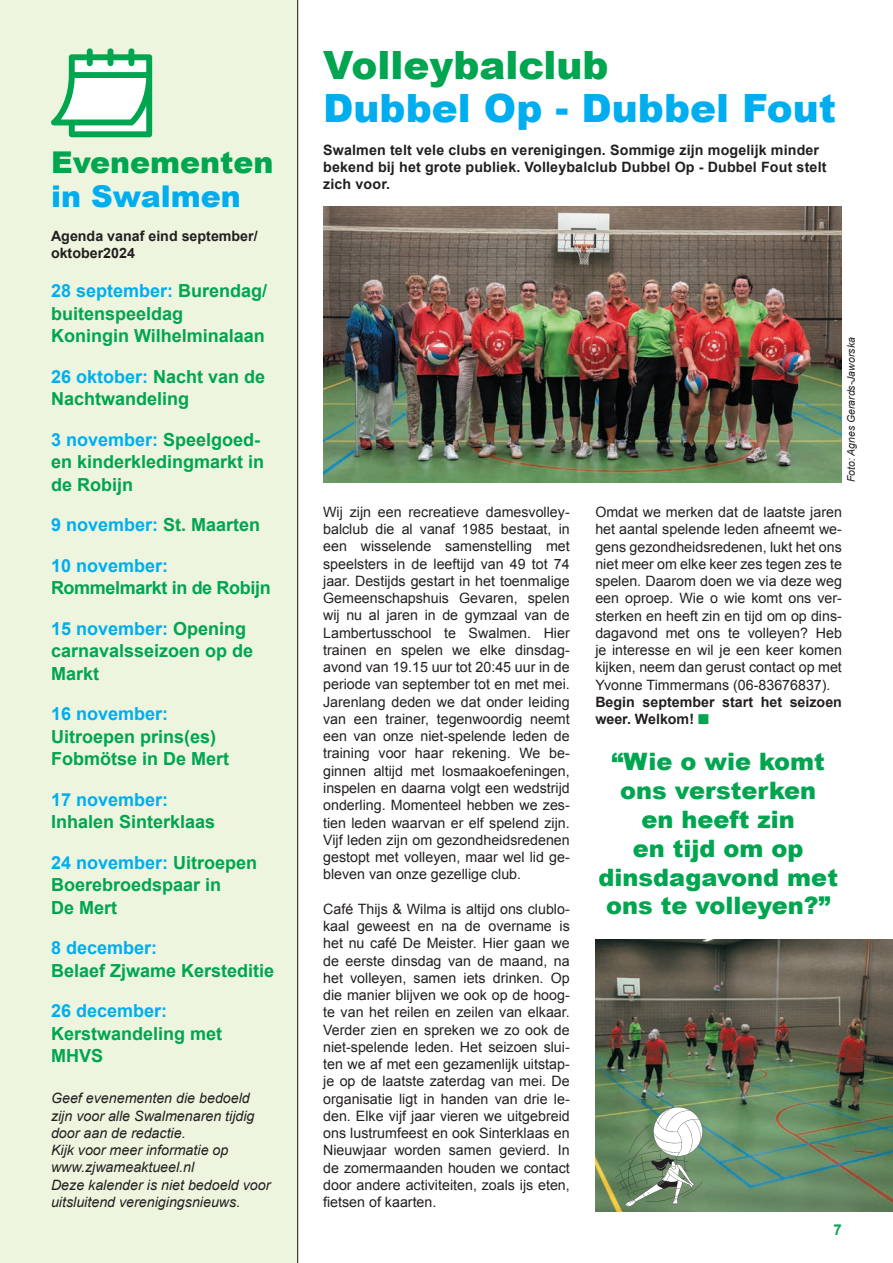
<style>
.page{position:relative;width:893px;height:1263px;background:#fff}
.page>*{position:absolute;margin:0;border:0;box-sizing:border-box;transform-origin:0 0}
.t1{font:900 39px "Arial";color:#00aeef}
.t2{font:900 39px "Arial";color:#00a54f}
.t3{font:900 30px "Arial";color:#00a54f}
.t4{font:900 30px "Arial";color:#00aeef}
.t5{font:900 24px/28.8px "Arial";color:#00a54f;text-align:center}
.t6{font:700 18px/22.5px "Arial";color:#00a54f}
.t7{font:700 18px "Arial";color:#00aeef}
.t8{font:700 18px "Arial";letter-spacing:-.02em;color:#00a54f}
.t9{font:700 15px "Arial";color:#00a54f}
.t10{font:14.25px/17.2px "Arial";color:#231f20;text-align:justify}
.t11{font:700 14.25px/17.2px "Arial";letter-spacing:.01em;color:#231f20}
.t12{font:italic 14.25px/17.2px "Arial";color:#231f20}
.t13{font:italic 10.5px "Arial";color:#231f20}
.s1{color:#00aeef}
.s2{color:#00a54f}
</style>
<div class="page">
<div style="left:0;top:0;width:298px;height:1263px;background:#edf5df"></div>
<hr style="left:297px;top:0;width:1px;height:1263px;background:#231f20">
<svg style="left:51px;top:48px;width:101px;height:89px"></svg>
<img style="left:323px;top:206px;width:519px;height:276px">
<img style="left:595px;top:939px;width:298px;height:273px">
<svg style="left:613px;top:1107px;width:90px;height:100px"></svg>
<h2 class="t3" style="left:51px;top:145px;width:224px">Evenementen</h2>
<h2 class="t4" style="left:51px;top:180px;width:191px">in Swalmen</h2>
<p class="t11" style="left:51px;top:228px;width:208px">Agenda vanaf eind september/ oktober2024</p>
<p class="t6" style="left:51px;top:280px;width:218px"><span class="s1">28 september:</span> Burendag/ buitenspeeldag<br>Koningin Wilhelminalaan</p>
<p class="t6" style="left:51px;top:366px;width:216px"><span class="s1">26 oktober:</span> Nacht van de<br>Nachtwandeling</p>
<p class="t6" style="left:51px;top:429px;width:215px"><span class="s1">3 november:</span> Speelgoed&shy;en kinderkledingmarkt in de Robijn</p>
<p class="t7" style="left:51px;top:513px;width:211px">9 november: <span class="s2">St. Maarten</span></p>
<p class="t7" style="left:51px;top:553px;width:119px">10 november:</p>
<p class="t8" style="left:51px;top:576px;width:221px">Rommelmarkt in de Robijn</p>
<p class="t6" style="left:51px;top:618px;width:204px"><span class="s1">15 november:</span> Opening carnavalsseizoen op de<br>Markt</p>
<p class="t7" style="left:51px;top:702px;width:119px">16 november:</p>
<p class="t6" style="left:51px;top:726px;width:180px">Uitroepen prins(es)<br>Fobmötse in De Mert</p>
<p class="t7" style="left:51px;top:787px;width:119px">17 november:</p>
<p class="t6" style="left:51px;top:811px;width:166px">Inhalen Sinterklaas</p>
<p class="t6" style="left:51px;top:852px;width:208px"><span class="s1">24 november:</span> Uitroepen<br>Boerebroedspaar in<br>De Mert</p>
<p class="t7" style="left:51px;top:936px;width:108px">8 december:</p>
<p class="t6" style="left:51px;top:960px;width:225px">Belaef Zjwame Kersteditie</p>
<p class="t7" style="left:51px;top:999px;width:118px">26 december:</p>
<p class="t6" style="left:51px;top:1023px;width:173px">Kerstwandeling met<br>MHVS</p>
<p class="t12" style="left:51px;top:1090px;width:221px">Geef evenementen die bedoeld zijn voor alle Swalmenaren tijdig door aan de redactie.<br>Kijk voor meer informatie op www.zjwameaktueel.nl<br>Deze kalender is niet bedoeld voor uitsluitend verenigingsnieuws.</p>
<h1 class="t2" style="left:323px;top:43px;width:287px">Volleybalclub</h1>
<h1 class="t1" style="left:323px;top:87px;width:515px">Dubbel Op - Dubbel Fout</h1>
<p class="t11" style="left:323px;top:141px;width:505px">Swalmen telt vele clubs en verenigingen. Sommige zijn mogelijk minder bekend bij het grote publiek. Volleybalclub Dubbel Op - Dubbel Fout stelt zich voor.</p>
<p class="t13" style="left:844px;top:482px;width:146px;rotate:-90deg">Foto: Agnes Gerards-Jaworska</p>
<p class="t10" style="left:323px;top:503px;width:248px">Wij zijn een recreatieve damesvolley&shy;balclub die al vanaf 1985 bestaat, in een wisselende samenstelling met speelsters in de leeftijd van 49 tot 74 jaar. Destijds gestart in het toenmalige Gemeenschapshuis Gevaren, spelen wij nu al jaren in de gymzaal van de Lambertusschool te Swalmen. Hier trainen en spelen we elke dinsdag&shy;avond van 19.15 uur tot 20:45 uur in de periode van september tot en met mei.<br>Jarenlang deden we dat onder leiding van een trainer, tegenwoordig neemt een van onze niet-spelende leden de training voor haar rekening. We be&shy;ginnen altijd met losmaakoefeningen, inspelen en daarna volgt een wedstrijd onderling. Momenteel hebben we zes&shy;tien leden waarvan er elf spelend zijn.<br>Vijf leden zijn om gezondheidsredenen gestopt met volleyen, maar wel lid ge&shy;bleven van onze gezellige club.</p>
<p class="t10" style="left:323px;top:900px;width:248px">Café Thijs &amp; Wilma is altijd ons clublo&shy;kaal geweest en na de overname is het nu café De Meister. Hier gaan we de eerste dinsdag van de maand, na het volleyen, samen iets drinken. Op die manier blijven we ook op de hoog&shy;te van het reilen en zeilen van elkaar.<br>Verder zien en spreken we zo ook de niet-spelende leden. Het seizoen slui&shy;ten we af met een gezamenlijk uitstap&shy;je op de laatste zaterdag van mei. De organisatie ligt in handen van drie le&shy;den. Elke vijf jaar vieren we uitgebreid ons lustrumfeest en ook Sinterklaas en Nieuwjaar worden samen gevierd. In de zomermaanden houden we contact door andere activiteiten, zoals ijs eten, fietsen of kaarten.</p>
<p class="t10" style="left:595px;top:504px;width:248px">Omdat we merken dat de laatste jaren het aantal spelende leden afneemt we&shy;gens gezondheidsredenen, lukt het ons niet meer om elke keer zes tegen zes te spelen. Daarom doen we via deze weg een oproep. Wie o wie komt ons ver&shy;sterken en heeft zin en tijd om op dins&shy;dagavond met ons te volleyen? Heb je interesse en wil je een keer komen kijken, neem dan gerust contact op met Yvonne Timmermans (06-83676837).</p>
<p class="t11" style="left:595px;top:694px;width:248px">Begin september start het seizoen weer. Welkom! <span class="s2">■</span></p>
<h3 class="t5" style="left:599px;top:748px;width:241px">“Wie o wie komt ons versterken<br>en heeft zin<br>en tijd om op dinsdagavond met ons te volleyen?”</h3>
<p class="t9" style="left:834px;top:1220px;width:10px">7</p>
</div>
